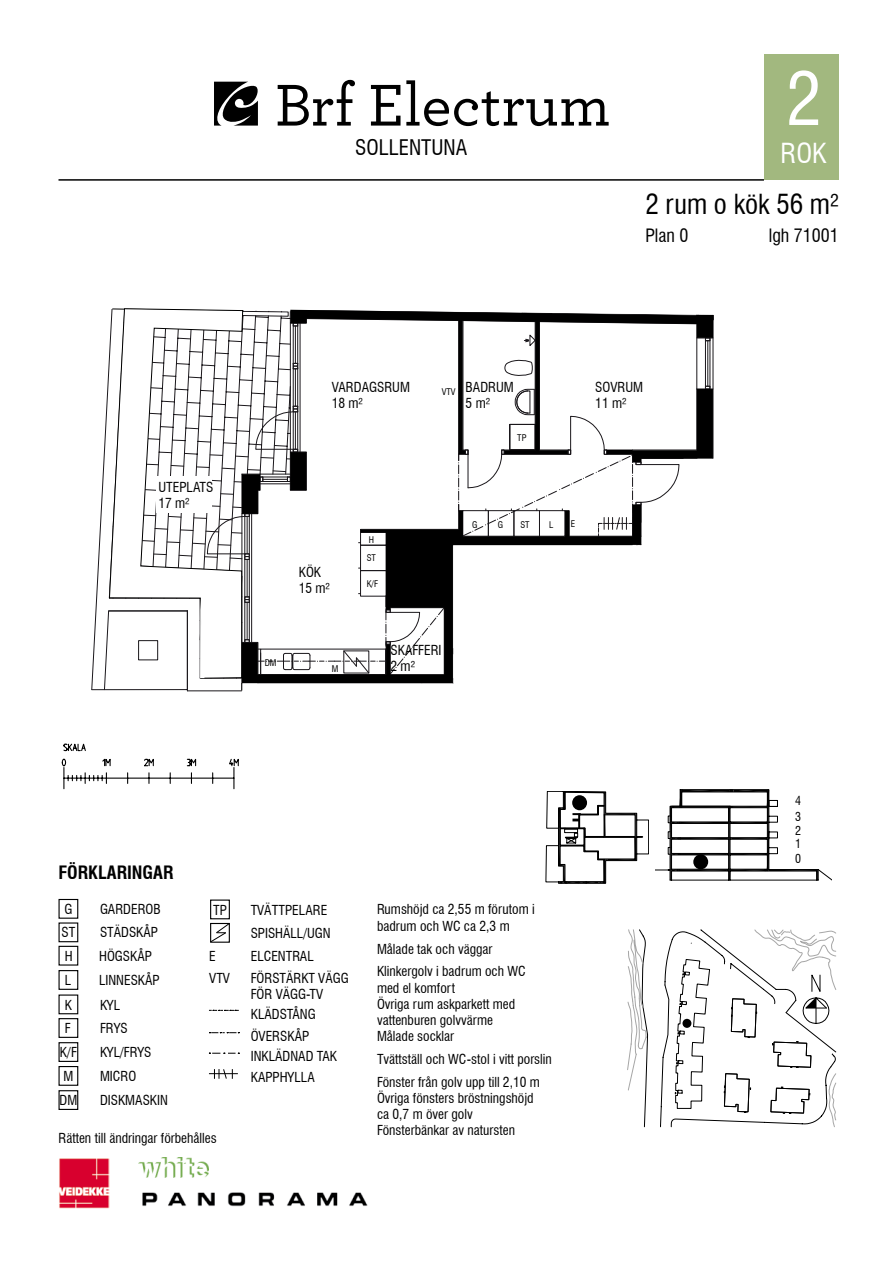
<style>
.page{position:relative;width:893px;height:1263px;background:#fff}
.page>*{position:absolute;margin:0;border:0;box-sizing:border-box;transform-origin:0 0}
.t1{font:condensed 72px "Swiss 721 BT";color:#fff}
.t2{font:condensed 27px "Swiss 721 BT";color:#000}
.t3{font:condensed 27px "Swiss 721 BT";color:#fff}
.t4{font:condensed 21px "Swiss 721 BT";color:#000}
.t5{font:condensed 18px "Swiss 721 BT";color:#000}
.t6{font:700 condensed 18px "Swiss 721 BT";color:#000}
.t7{font:condensed 13.5px/16.2px "Swiss 721 BT";color:#000}
.t8{font:condensed 12px "Swiss 721 BT";color:#000}
.t9{font:condensed 9px/17.7px "Swiss 721 BT";color:#000}
</style>
<div class="page">
<hr style="left:58px;top:179px;width:706px;height:2px;background:#000">
<div style="left:764px;top:54px;width:75px;height:126px;background:#a2b87f"></div>
<svg style="left:214px;top:82px;width:44px;height:44px"></svg>
<svg style="left:278px;top:80px;width:77px;height:46px"></svg>
<svg style="left:371px;top:85px;width:29px;height:41px"></svg>
<svg style="left:406px;top:80px;width:203px;height:46px"></svg>
<div style="left:59px;top:899px;width:19px;height:20px;border:1px solid #000"></div>
<div style="left:59px;top:922px;width:19px;height:20px;border:1px solid #000"></div>
<div style="left:59px;top:994px;width:19px;height:20px;border:1px solid #000"></div>
<div style="left:59px;top:1018px;width:19px;height:20px;border:1px solid #000"></div>
<div style="left:59px;top:1042px;width:19px;height:20px;border:1px solid #000"></div>
<div style="left:59px;top:1066px;width:19px;height:20px;border:1px solid #000"></div>
<div style="left:59px;top:1090px;width:19px;height:20px;border:1px solid #000"></div>
<div style="left:210px;top:899px;width:20px;height:20px;border:1px solid #000"></div>
<img style="left:142px;top:1192px;width:226px;height:15px">
<img style="left:59px;top:1158px;width:51px;height:51px">
<img style="left:138px;top:1157px;width:71px;height:20px">
<div style="left:210px;top:923px;width:20px;height:20px;border:1px solid #000"></div>
<svg style="left:211px;top:923px;width:19px;height:19px"></svg>
<div style="left:59px;top:970px;width:19px;height:20px;border:1px solid #000"></div>
<svg style="left:209px;top:1069px;width:29px;height:10px"></svg>
<svg style="left:210px;top:1032px;width:29px;height:1px"></svg>
<svg style="left:209px;top:1010px;width:30px;height:1px"></svg>
<svg style="left:209px;top:1053px;width:30px;height:1px"></svg>
<div style="left:59px;top:946px;width:19px;height:19px;border:1px solid #000"></div>
<svg style="left:627px;top:929px;width:209px;height:198px"></svg>
<svg style="left:62px;top:308px;width:770px;height:575px"></svg>
<div style="left:572px;top:795px;width:15px;height:15px;background:#000;border-radius:50%"></div>
<div style="left:693px;top:854px;width:15px;height:15px;background:#000;border-radius:50%"></div>
<div style="left:682px;top:1019px;width:9px;height:9px;background:#000;border-radius:50%"></div>
<h3 class="t4" style="left:355px;top:134px;width:114px">SOLLENTUNA</h3>
<h1 class="t1" style="left:786px;top:56px;width:37px">2</h1>
<h2 class="t3" style="left:781px;top:136px;width:48px">ROK</h2>
<h2 class="t2" style="left:645px;top:188px;width:195px">2 rum o kök 56 m²</h2>
<h3 class="t5" style="left:645px;top:225px;width:45px">Plan 0</h3>
<h3 class="t5" style="left:769px;top:225px;width:71px">lgh 71001</h3>
<p class="t7" style="left:158px;top:479px;width:57px">UTEPLATS<br>17 m²</p>
<p class="t7" style="left:332px;top:379px;width:80px">VARDAGSRUM<br>18 m²</p>
<p class="t9" style="left:442px;top:383px;width:15px">VTV</p>
<p class="t7" style="left:466px;top:379px;width:50px">BADRUM<br>5 m²</p>
<p class="t9" style="left:517px;top:429px;width:11px">TP</p>
<p class="t7" style="left:595px;top:379px;width:49px">SOVRUM<br>11 m²</p>
<p class="t7" style="left:299px;top:564px;width:33px">KÖK<br>15 m²</p>
<p class="t9" style="left:265px;top:654px;width:13px">DM</p>
<p class="t9" style="left:332px;top:659px;width:8px">M</p>
<p class="t9" style="left:367px;top:531px;width:11px">H<br>ST</p>
<p class="t9" style="left:367px;top:575px;width:13px">K/F</p>
<p class="t7" style="left:390px;top:642px;width:53px">SKAFFERI<br>2 m²</p>
<p class="t9" style="left:472px;top:515px;width:7px">G</p>
<p class="t9" style="left:498px;top:515px;width:7px">G</p>
<p class="t9" style="left:520px;top:515px;width:11px">ST</p>
<p class="t9" style="left:549px;top:515px;width:6px">L</p>
<p class="t9" style="left:571px;top:514px;width:6px">E</p>
<h3 class="t6" style="left:58px;top:862px;width:116px">FÖRKLARINGAR</h3>
<p class="t7" style="left:62px;top:897px;width:15px;line-height:23.5px">G<br>ST</p>
<p class="t7" style="left:100px;top:897px;width:62px;line-height:23.5px">GARDEROB<br>STÄDSKÅP</p>
<p class="t7" style="left:65px;top:948px;width:9px">H</p>
<p class="t7" style="left:99px;top:948px;width:54px">HÖGSKÅP</p>
<p class="t7" style="left:65px;top:972px;width:8px">L</p>
<p class="t7" style="left:99px;top:972px;width:62px">LINNESKÅP</p>
<p class="t7" style="left:60px;top:993px;width:19px;line-height:23.9px;text-align:center">K<br>F<br>K/F<br>M<br>DM</p>
<p class="t7" style="left:100px;top:993px;width:69px;line-height:23.9px">KYL<br>FRYS<br>KYL/FRYS<br>MICRO<br>DISKMASKIN</p>
<p class="t7" style="left:213px;top:901px;width:15px">TP</p>
<p class="t7" style="left:209px;top:948px;width:8px">E</p>
<p class="t7" style="left:209px;top:970px;width:22px">VTV</p>
<p class="t7" style="left:58px;top:1130px;width:160px">Rätten till ändringar förbehålles</p>
<p class="t7" style="left:251px;top:901px;width:78px">TVÄTTPELARE</p>
<p class="t7" style="left:251px;top:925px;width:81px">SPISHÄLL/UGN</p>
<p class="t7" style="left:251px;top:948px;width:65px">ELCENTRAL</p>
<p class="t7" style="left:251px;top:970px;width:99px">FÖRSTÄRKT VÄGG<br>FÖR VÄGG-TV</p>
<p class="t7" style="left:251px;top:1005px;width:66px">KLÄDSTÅNG</p>
<p class="t7" style="left:251px;top:1027px;width:60px">ÖVERSKÅP</p>
<p class="t7" style="left:251px;top:1068px;width:66px">KAPPHYLLA</p>
<p class="t7" style="left:251px;top:1048px;width:88px">INKLÄDNAD TAK</p>
<p class="t7" style="left:377px;top:901px;width:159px">Rumshöjd ca 2,55 m förutom i badrum och WC ca 2,3 m</p>
<p class="t7" style="left:377px;top:937px;width:150px;line-height:23px">Målade tak och väggar<br>Klinkergolv i badrum och WC</p>
<p class="t7" style="left:377px;top:979px;width:140px">med el komfort<br>Övriga rum askparkett med vattenburen golvvärme<br>Målade socklar</p>
<p class="t7" style="left:377px;top:1047px;width:176px;line-height:23px">Tvättställ och WC-stol i vitt porslin<br>Fönster från golv upp till 2,10 m</p>
<p class="t7" style="left:377px;top:1090px;width:158px">Övriga fönsters bröstningshöjd ca 0,7 m över golv<br>Fönsterbänkar av natursten</p>
<p class="t8" style="left:795px;top:793px;width:7px">4</p>
<p class="t8" style="left:795px;top:809px;width:7px">3</p>
<p class="t8" style="left:795px;top:824px;width:7px">2</p>
<p class="t8" style="left:795px;top:836px;width:7px">1</p>
<p class="t8" style="left:795px;top:851px;width:7px">0</p>
</div>
